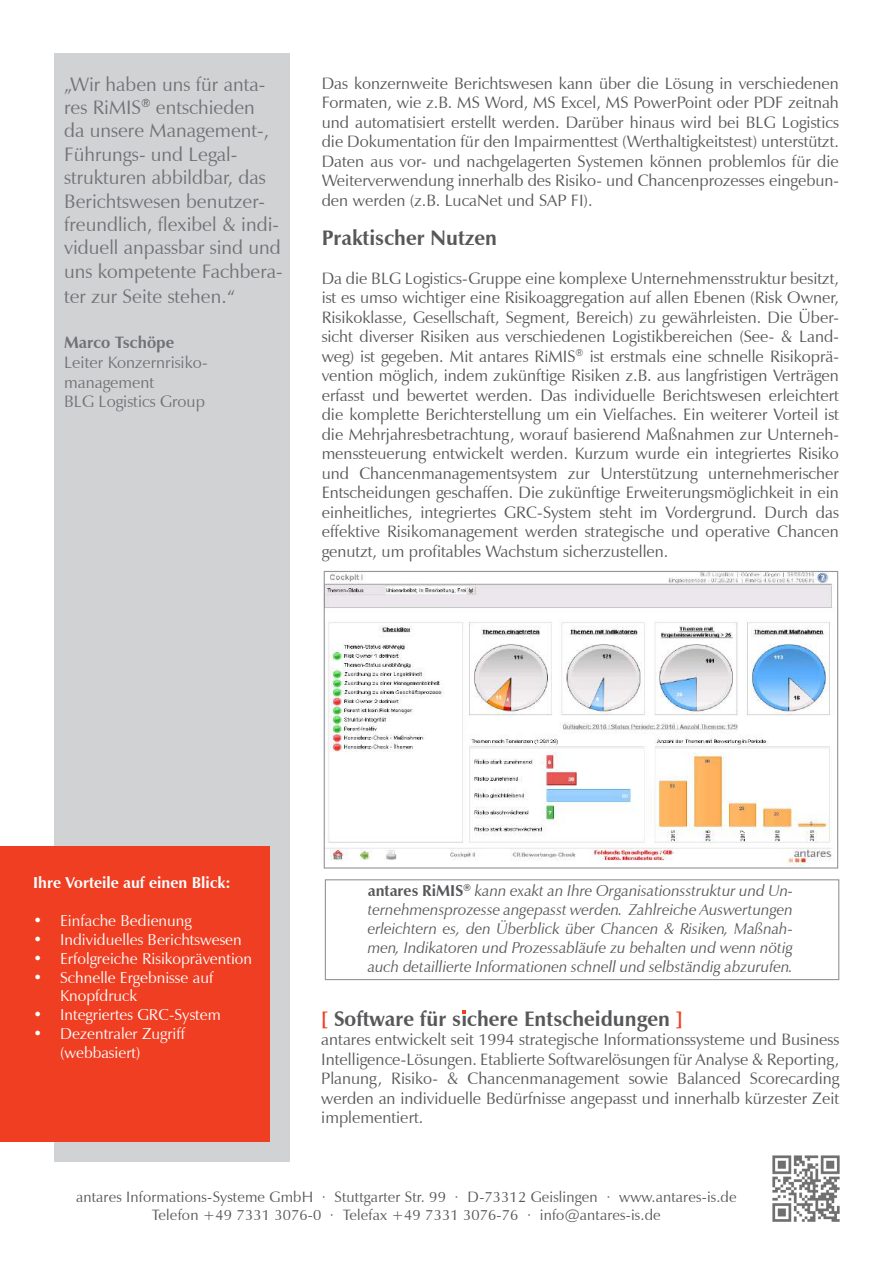
<style>
.page{position:relative;width:893px;height:1263px;background:#fff}
.page>*{position:absolute;margin:0;border:0;box-sizing:border-box;transform-origin:0 0}
.t1{font:700 21px "Zapf Humanist 601 BT";color:#57585a}
.t2{font:19.5px/23.4px "Zapf Humanist 601 BT";color:#717275}
.t3{font:16.5px/19.5px "Zapf Humanist 601 BT";color:#57585a;text-align:justify}
.t4{font:16.5px/19.8px "Zapf Humanist 601 BT";color:#717275}
.t5{font:700 16.5px "Zapf Humanist 601 BT";color:#717275}
.t6{font:italic 15.75px/18.9px "Zapf Humanist 601 BT";color:#57585a;text-align:justify}
.t7{font:15.75px/18.9px "Zapf Humanist 601 BT";color:#fff}
.t8{font:700 15.75px "Zapf Humanist 601 BT";color:#fff}
.t9{font:15px/18px "Zapf Humanist 601 BT";letter-spacing:.01em;color:#57585a;text-align:center}
.s1{font-weight:700;font-style:normal}
.s2{color:#ef3e22}
</style>
<div class="page">
<svg style="left:324px;top:879px;width:516px;height:102px"></svg>
<div style="left:55px;top:53px;width:235px;height:1108px;background:#d1d2d4"></div>
<div style="left:0;top:846px;width:269px;height:296px;background:#ef3e22"></div>
<img style="left:772px;top:1155px;width:68px;height:67px">
<svg style="left:323px;top:570px;width:516px;height:299px"></svg>
<p class="t2" style="left:64px;top:72px;width:220px">„Wir haben uns für anta&shy;res RiMIS<sup>®</sup> entschieden<br>da unsere Management-,<br>Führungs- und Legal&shy;strukturen abbildbar, das<br>Berichtswesen benutzer&shy;freundlich, flexibel &amp; indi&shy;viduell anpassbar sind und uns kompetente Fachbera-</p>
<p class="t2" style="left:64px;top:284px;width:173px">ter zur Seite stehen.“</p>
<p class="t5" style="left:64px;top:332px;width:112px">Marco Tschöpe</p>
<p class="t4" style="left:64px;top:352px;width:145px">Leiter Konzernrisiko&shy;management<br>BLG Logistics Group</p>
<p class="t3" style="left:322px;top:73px;width:519px">Das konzernweite Berichtswesen kann über die Lösung in verschiedenen Formaten, wie z.B. MS Word, MS Excel, MS PowerPoint oder PDF zeitnah und automatisiert erstellt werden. Darüber hinaus wird bei BLG Logistics die Dokumentation für den Impairmenttest (Werthaltigkeitstest) unterstützt.<br>Daten aus vor- und nachgelagerten Systemen können problemlos für die Weiterverwendung innerhalb des Risiko- und Chancenprozesses eingebun&shy;den werden (z.B. LucaNet und SAP FI).</p>
<p class="t1" style="left:322px;top:224px;width:177px">Praktischer Nutzen</p>
<p class="t3" style="left:322px;top:268px;width:519px">Da die BLG Logistics-Gruppe eine komplexe Unternehmensstruktur besitzt, ist es umso wichtiger eine Risikoaggregation auf allen Ebenen (Risk Owner, Risikoklasse, Gesellschaft, Segment, Bereich) zu gewährleisten. Die Über&shy;sicht diverser Risiken aus verschiedenen Logistikbereichen (See- &amp; Land&shy;weg) ist gegeben. Mit antares RiMIS<sup>®</sup> ist erstmals eine schnelle Risikoprä&shy;vention möglich, indem zukünftige Risiken z.B. aus langfristigen Verträgen erfasst und bewertet werden. Das individuelle Berichtswesen erleichtert die komplette Berichterstellung um ein Vielfaches. Ein weiterer Vorteil ist die Mehrjahresbetrachtung, worauf basierend Maßnahmen zur Unterneh&shy;menssteuerung entwickelt werden. Kurzum wurde ein integriertes Risiko und Chancenmanagementsystem zur Unterstützung unternehmerischer Entscheidungen geschaffen. Die zukünftige Erweiterungsmöglichkeit in ein einheitliches, integriertes GRC-System steht im Vordergrund. Durch das effektive Risikomanagement werden strategische und operative Chancen genutzt, um profitables Wachstum sicherzustellen.</p>
<p class="t8" style="left:33px;top:873px;width:199px">Ihre Vorteile auf einen Blick:</p>
<p class="t7" style="left:33px;top:911px;width:160px">• Einfache Bedienung</p>
<p class="t7" style="left:33px;top:930px;width:210px">• Individuelles Berichtswesen</p>
<p class="t7" style="left:33px;top:949px;width:220px">• Erfolgreiche Risikoprävention</p>
<p class="t7" style="left:60px;top:968px;width:155px;text-indent:-27px">• Schnelle Ergebnisse auf<br>Knopfdruck</p>
<p class="t7" style="left:33px;top:1005px;width:189px">• Integriertes GRC-System</p>
<p class="t7" style="left:60px;top:1024px;width:126px;text-indent:-27px">• Dezentraler Zugriff (webbasiert)</p>
<p class="t6" style="left:368px;top:882px;width:427px"><span class="s1">antares RiMIS</span><sup>®</sup> kann exakt an Ihre Organisationsstruktur und Un&shy;ternehmensprozesse angepasst werden. Zahlreiche Auswertungen erleichtern es, den Überblick über Chancen &amp; Risiken, Maßnah&shy;men, Indikatoren und Prozessabläufe zu behalten und wenn nötig auch detaillierte Informationen schnell und selbständig abzurufen.</p>
<p class="t1" style="left:321px;top:1005px;width:363px"><span class="s2">[</span> Software für sichere Entscheidungen <span class="s2">]</span></p>
<p class="t3" style="left:321px;top:1030px;width:520px">antares entwickelt seit 1994 strategische Informationssysteme und Business Intelligence-Lösungen. Etablierte Softwarelösungen für Analyse &amp; Reporting, Planung, Risiko- &amp; Chancenmanagement sowie Balanced Scorecarding werden an individuelle Bedürfnisse angepasst und innerhalb kürzester Zeit implementiert.</p>
<p class="t9" style="left:76px;top:1188px;width:662px">antares Informations-Systeme GmbH · Stuttgarter Str. 99 · D-73312 Geislingen · www.antares-is.de<br>Telefon +49 7331 3076-0 · Telefax +49 7331 3076-76 · info@antares-is.de</p>
</div>
